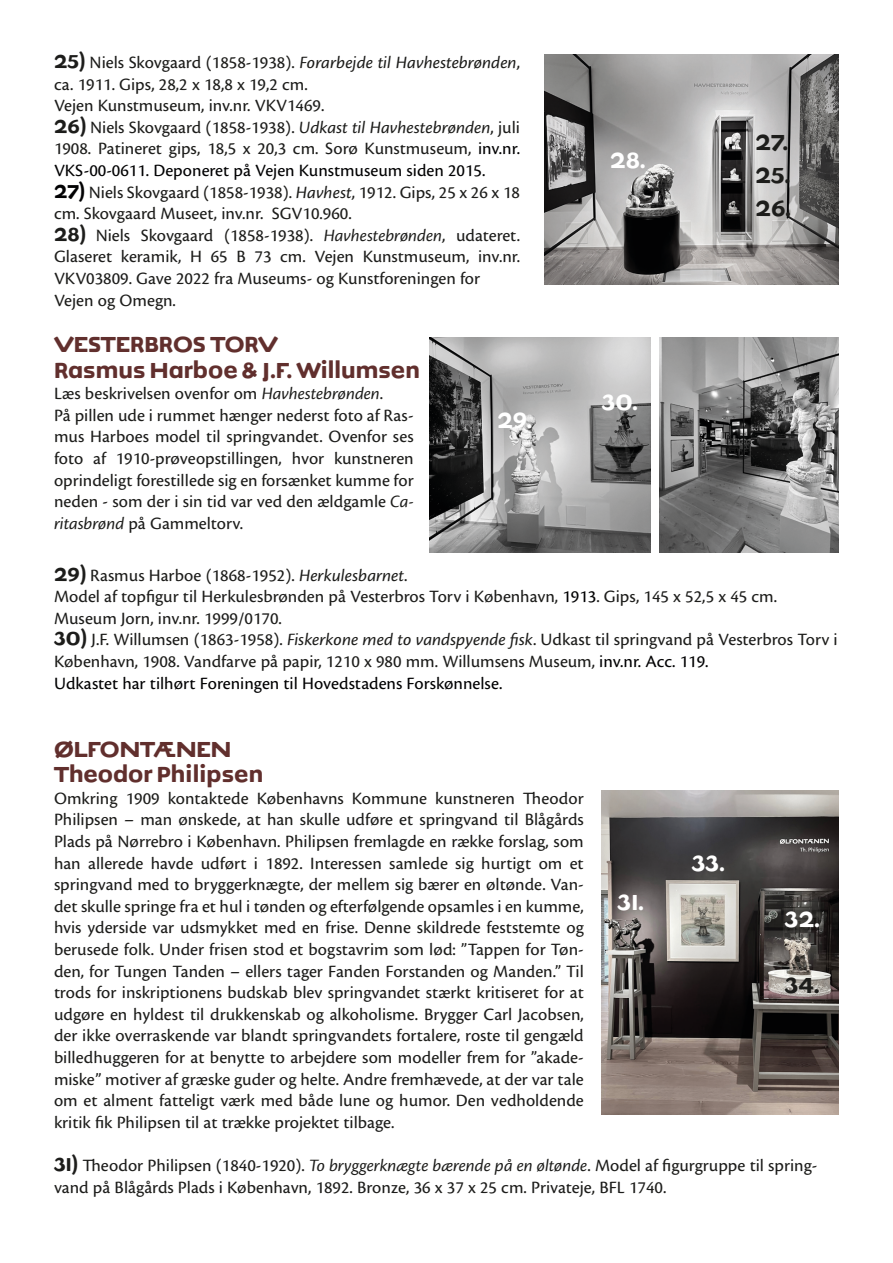
<style>
.page{position:relative;width:893px;height:1263px;background:#fff}
.page>*{position:absolute;margin:0;border:0;box-sizing:border-box;transform-origin:0 0}
.t1{font:700 21px/25.2px "Engelhardt BETAV.2";color:#612f2d}
.t2{font:700 21px "Engelhardt BETAV.2";color:#fff}
.t3{font:700 21px/32.5px "Engelhardt BETAV.2";color:#1d1d1b}
.t4{font:18px/21.6px "Cronos Pro Capt";color:#1d1d1b}
.t5{font:18px "Cronos Pro Capt It";letter-spacing:-.005em;color:#1d1d1b}
.s1{font-family:"Engelhardt BETAV.2";font-weight:700}
.s2{font-family:"Cronos Pro Capt"}
.s3{font-family:"Cronos Pro Capt It"}
.s4{color:#020203}
.s5{font-family:"Engelhardt BETAV.2";font-weight:700;color:#020203}
.s6{font-family:"Cronos Pro";font-style:italic}
</style>
<div class="page">
<img style="left:545px;top:54px;width:294px;height:231px">
<img style="left:429px;top:337px;width:222px;height:216px">
<img style="left:659px;top:337px;width:180px;height:216px">
<img style="left:602px;top:791px;width:237px;height:324px">
<p class="t5" style="left:54px;top:52px;width:468px"><span class="s1">25)</span> <span class="s2">Niels Skovgaard (1858-1938).</span> Forarbejde til Havhestebrønden<span class="s2">,</span></p>
<p class="t4" style="left:54px;top:73px;width:272px">ca. 1911. Gips, 28,2 x 18,8 x 19,2 cm.<br>Vejen Kunstmuseum, inv.nr. VKV1469.</p>
<p class="t4" style="left:54px;top:117px;width:468px;text-align:justify"><span class="s1">26)</span> Niels Skovgaard (1858-1938). <span class="s3">Udkast til Havhestebrønden</span>, juli 1908. Patineret gips, 18,5 x 20,3 cm. Sorø Kunstmuseum, <span class="s4">inv.nr.<br>VKS-00-0611. Deponeret på Vejen Kunstmuseum siden 2015.</span></p>
<p class="t4" style="left:54px;top:181px;width:468px"><span class="s5">27)</span> Niels Skovgaard (1858-1938). <span class="s3">Havhest</span>, 1912. Gips, 25 x 26 x 18 cm. Skovgaard Museet, inv.nr. SGV10.960.</p>
<p class="t4" style="left:54px;top:225px;width:468px"><span class="s1">28)</span> Niels Skovgaard (1858-1938). <span class="s6">Havhestebrønden</span>, udateret.<br>Glaseret keramik, H 65 B 73 cm. Vejen Kunstmuseum, inv.nr.<br>VKV03809. Gave 2022 fra Museums- og Kunstforeningen for Vejen og Omegn.</p>
<p class="t1" style="left:54px;top:332px;width:367px">VESTERBROS TORV<br>Rasmus Harboe &amp; J.F. Willumsen</p>
<p class="t4" style="left:54px;top:383px;width:361px">Læs beskrivelsen ovenfor om <span class="s6">Havhestebrønden</span>.<br>På pillen ude i rummet hænger nederst foto af Ras&shy;mus Harboes model til springvandet. Ovenfor ses foto af 1910-prøveopstillingen, hvor kunstneren oprindeligt forestillede sig en forsænket kumme for neden - som der i sin tid var ved den ældgamle <span class="s6">Ca&shy;ritasbrønd</span> på Gammeltorv.</p>
<p class="t4" style="left:54px;top:564px;width:725px"><span class="s1">29)</span> Rasmus Harboe (1868-1952). <span class="s3">Herkulesbarnet</span>.<br>Model af topfigur til Herkulesbrønden på Vesterbros Torv i København, <span class="s4">1913</span>. Gips, 145 x 52,5 x 45 cm.<br>Museum Jorn, inv.nr. 1999/0170.</p>
<p class="t4" style="left:54px;top:629px;width:785px"><span class="s1">30)</span> J.F. Willumsen (1863-1958). <span class="s3">Fiskerkone med to vandspyende fisk</span>. Udkast til springvand på Vesterbros Torv i<br>København, 1908. Vandfarve på papir, 1210 x 980 mm. Willumsens Museum, <span class="s4">inv.nr. Acc. 119.<br>Udkastet har tilhørt Foreningen til Hovedstadens Forskønnelse.</span></p>
<p class="t3" style="left:755px;top:125px;width:34px">27.</p>
<p class="t2" style="left:610px;top:146px;width:37px">28.</p>
<p class="t3" style="left:755px;top:158px;width:37px">25.<br>26.</p>
<p class="t2" style="left:602px;top:388px;width:38px">30.</p>
<p class="t2" style="left:497px;top:406px;width:36px">29.</p>
<p class="t1" style="left:54px;top:736px;width:211px">ØLFONTÆNEN<br>Theodor Philipsen</p>
<p class="t4" style="left:54px;top:787px;width:531px;text-align:justify">Omkring 1909 kontaktede Københavns Kommune kunstneren Theodor Philipsen – man ønskede, at han skulle udføre et springvand til Blågårds Plads på Nørrebro i København. Philipsen fremlagde en række forslag, som han allerede havde udført i 1892. Interessen samlede sig hurtigt om et springvand med to bryggerknægte, der mellem sig bærer en øltønde. Van&shy;det skulle springe fra et hul i tønden og efterfølgende opsamles i en kumme, hvis yderside var udsmykket med en frise. Denne skildrede feststemte og berusede folk. Under frisen stod et bogstavrim som lød: ”Tappen for Tøn&shy;den, for Tungen Tanden – ellers tager Fanden Forstanden og Manden.” Til trods for inskriptionens budskab blev springvandet stærkt kritiseret for at udgøre en hyldest til drukkenskab og alkoholisme. Brygger Carl Jacobsen, der ikke overraskende var blandt springvandets fortalere, roste til gengæld billedhuggeren for at benytte to arbejdere som modeller frem for ”akade&shy;miske” motiver af græske guder og helte. Andre fremhævede, at der var tale om et alment fatteligt værk med både lune og humor. Den vedholdende kritik fik Philipsen til at trække projektet tilbage.</p>
<p class="t4" style="left:54px;top:1155px;width:765px"><span class="s1">31)</span> Theodor Philipsen (1840-1920). <span class="s6">To bryggerknægte bærende på en øltønde</span>. Model af figurgruppe til spring&shy;vand på Blågårds Plads i København, 1892. Bronze, 36 x 37 x 25 cm. Privateje, BFL 1740.</p>
<p class="t2" style="left:692px;top:848px;width:35px">33.</p>
<p class="t2" style="left:618px;top:887px;width:28px">31.</p>
<p class="t2" style="left:785px;top:904px;width:37px">32.</p>
<p class="t3" style="left:785px;top:968px;width:36px">34.</p>
</div>
